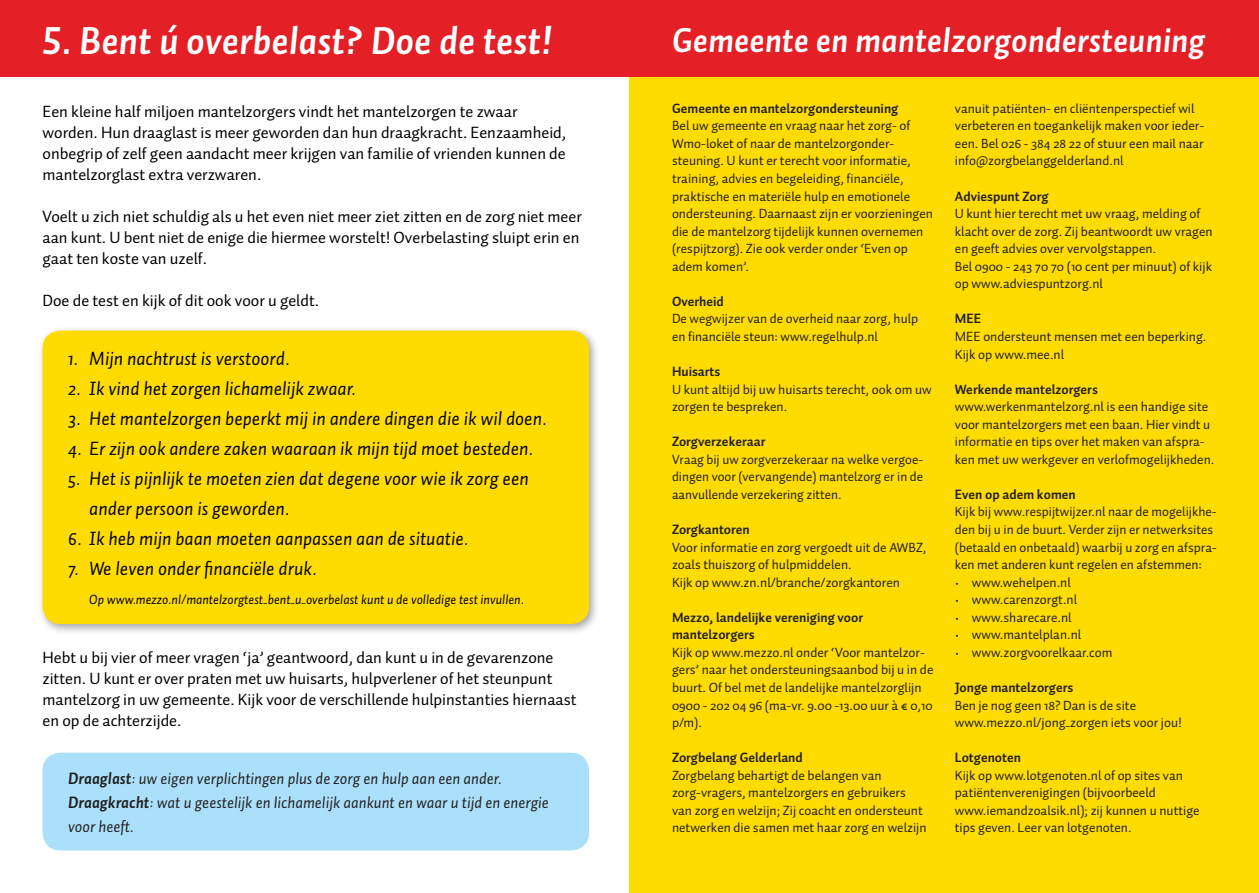
<style>
.page{position:relative;width:1259px;height:893px;background:#fff}
.page>*{position:absolute;margin:0;border:0;box-sizing:border-box;transform-origin:0 0}
.t1{font:39px "Auto 1 Bold Italic LF";color:#fff}
.t2{font:34.5px "Auto 1 Bold Italic LF";color:#fff}
.t3{font:italic 19.5px/30px "Auto 1";color:#000}
.t4{font:16.5px/21px "Auto 1 Regular LF";color:#000}
.t5{font:italic 16.5px/24px "Auto 1";color:#231f20}
.t6{font:13.5px/17.5px "Auto 1 Regular LF";color:#231f20}
.t7{font:13.5px/17.5px "Auto 1";color:#231f20}
.t8{font:700 13.5px/17.5px "Auto 1";color:#231f20}
.t9{font:italic 13.5px "Auto 1";color:#000}
.s1{font-weight:700}
.s2{font-family:"Auto 1";font-weight:700}
.s3{font-family:"Auto 1 Regular LF";font-weight:400}
.s4{font-weight:400}
.s5{font-family:"Auto 1"}
</style>
<div class="page">
<div style="left:0;top:0;width:629px;height:77px;background:#e41f25"></div>
<div style="left:37px;top:325px;width:563px;height:310px;background:#231f20;opacity:.4"></div>
<div style="left:43px;top:331px;width:546px;height:293px;background:#ffdc01;border-radius:18px"></div>
<div style="left:43px;top:753px;width:546px;height:97px;background:#aae0f9;border-radius:18px"></div>
<div style="left:629px;top:0;width:630px;height:893px;background:#ffdc01"></div>
<div style="left:629px;top:0;width:630px;height:77px;background:#e41f25"></div>
<p class="t1" style="left:43px;top:16px;width:511px">5. Bent ú overbelast? Doe de test!</p>
<p class="t4" style="left:43px;top:101px;width:525px">Een kleine half miljoen mantelzorgers vindt het mantelzorgen te zwaar worden. Hun draaglast is meer geworden dan hun draagkracht. Eenzaamheid, onbegrip of zelf geen aandacht meer krijgen van familie of vrienden kunnen de mantelzorglast extra verzwaren.</p>
<p class="t4" style="left:43px;top:206px;width:541px">Voelt u zich niet schuldig als u het even niet meer ziet zitten en de zorg niet meer aan kunt. U bent niet de enige die hiermee worstelt! Overbelasting sluipt erin en gaat ten koste van uzelf.</p>
<p class="t4" style="left:43px;top:290px;width:278px">Doe de test en kijk of dit ook voor u geldt.</p>
<p class="t3" style="left:68px;top:343px;width:223px">1. Mijn nachtrust is verstoord.</p>
<p class="t3" style="left:68px;top:373px;width:289px">2. Ik vind het zorgen lichamelijk zwaar.</p>
<p class="t3" style="left:68px;top:403px;width:480px">3. Het mantelzorgen beperkt mij in andere dingen die ik wil doen.</p>
<p class="t3" style="left:68px;top:433px;width:467px">4. Er zijn ook andere zaken waaraan ik mijn tijd moet besteden.</p>
<p class="t3" style="left:89px;top:463px;width:441px;text-indent:-21px">5. Het is pijnlijk te moeten zien dat degene voor wie ik zorg een ander persoon is geworden.</p>
<p class="t3" style="left:68px;top:523px;width:402px">6. Ik heb mijn baan moeten aanpassen aan de situatie.</p>
<p class="t3" style="left:68px;top:553px;width:250px">7. We leven onder financiële druk.</p>
<p class="t9" style="left:89px;top:591px;width:436px">Op www.mezzo.nl/mantelzorgtest_bent_u_overbelast kunt u de volledige test invullen.</p>
<p class="t4" style="left:43px;top:647px;width:535px">Hebt u bij vier of meer vragen ‘ja’ geantwoord, dan kunt u in de gevarenzone zitten. U kunt er over praten met uw huisarts, hulpverlener of het steunpunt mantelzorg in uw gemeente. Kijk voor de verschillende hulpinstanties hiernaast en op de achterzijde.</p>
<p class="t5" style="left:68px;top:766px;width:435px"><span class="s1">Draaglast</span>: uw eigen verplichtingen plus de zorg en hulp aan een ander.</p>
<p class="t5" style="left:68px;top:790px;width:482px"><span class="s1">Draagkracht</span>: wat u geestelijk en lichamelijk aankunt en waar u tijd en energie voor heeft.</p>
<p class="t2" style="left:672px;top:18px;width:535px">Gemeente en mantelzorgondersteuning</p>
<p class="t6" style="left:672px;top:99px;width:262px"><span class="s2">Gemeente en mantelzorgondersteuning<br></span>Bel uw gemeente en vraag naar het zorg- of Wmo-loket of naar de mantelzorgonder&shy;steuning. U kunt er terecht voor informatie, training, advies en begeleiding, financiële, praktische en materiële hulp en emotionele ondersteuning. Daarnaast zijn er voorzieningen die de mantelzorg tijdelijk kunnen overnemen (respijtzorg). Zie ook verder onder ‘Even op adem komen’.</p>
<p class="t8" style="left:672px;top:292px;width:53px">Overheid</p>
<p class="t6" style="left:672px;top:310px;width:248px">De wegwijzer van de overheid naar zorg, hulp en financiële steun: www.regelhulp.nl</p>
<p class="t8" style="left:672px;top:362px;width:50px">Huisarts</p>
<p class="t6" style="left:672px;top:380px;width:261px">U kunt altijd bij uw huisarts terecht, ook om uw zorgen te bespreken.</p>
<p class="t6" style="left:672px;top:433px;width:253px"><span class="s2">Zorgverzekeraar<br></span>Vraag bij uw zorgverzekeraar na welke vergoe&shy;dingen voor (vervangende) mantelzorg er in de aanvullende verzekering zitten.</p>
<p class="t8" style="left:672px;top:520px;width:79px">Zorgkantoren</p>
<p class="t6" style="left:672px;top:538px;width:256px">Voor informatie en zorg vergoedt uit de AWBZ, zoals thuiszorg of hulpmiddelen.</p>
<p class="t6" style="left:672px;top:573px;width:229px">Kijk op www.zn.nl/branche/zorgkantoren</p>
<p class="t8" style="left:672px;top:608px;width:193px">Mezzo, landelijke vereniging voor</p>
<p class="t7" style="left:672px;top:626px;width:263px"><span class="s1">mantelzorgers<br></span>Kijk op www.mezzo.nl onder ‘Voor mantelzor&shy;gers’ naar het ondersteuningsaanbod bij u in de buurt. Of bel met de landelijke mantelzorglijn 0900 - 202 04 96 (ma-vr. 9.00 -13.00 uur à € 0,10 p/m).</p>
<p class="t8" style="left:672px;top:748px;width:132px">Zorgbelang Gelderland</p>
<p class="t7" style="left:672px;top:766px;width:256px">Zorgbelang behartigt de belangen van zorg-vragers, mantelzorgers en gebruikers van zorg en welzijn; Zij coacht en ondersteunt netwerken die samen met haar zorg en welzijn</p>
<p class="t7" style="left:955px;top:99px;width:251px">vanuit patiënten- en cliëntenperspectief wil verbeteren en toegankelijk maken voor ieder&shy;een. Bel 026 - 384 28 22 of stuur een mail naar</p>
<p class="t7" style="left:955px;top:152px;width:170px">info@zorgbelanggelderland.nl</p>
<p class="t8" style="left:955px;top:187px;width:95px">Adviespunt Zorg</p>
<p class="t7" style="left:955px;top:205px;width:259px">U kunt hier terecht met uw vraag, melding of klacht over de zorg. Zij beantwoordt uw vragen en geeft advies over vervolgstappen.</p>
<p class="t7" style="left:955px;top:257px;width:259px">Bel 0900 - 243 70 70 (10 cent per minuut) of kijk op www.adviespuntzorg.nl</p>
<p class="t8" style="left:955px;top:310px;width:28px">MEE</p>
<p class="t6" style="left:955px;top:327px;width:253px">MEE ondersteunt mensen met een beperking.<br>Kijk op www.mee.nl</p>
<p class="t8" style="left:955px;top:380px;width:145px">Werkende mantelzorgers</p>
<p class="t6" style="left:955px;top:398px;width:261px">www.werkenmantelzorg.nl is een handige site voor mantelzorgers met een baan. Hier vindt u informatie en tips over het maken van afspra&shy;ken met uw werkgever en verlofmogelijkheden.</p>
<p class="t8" style="left:955px;top:485px;width:122px">Even op adem komen</p>
<p class="t6" style="left:955px;top:503px;width:263px">Kijk bij www.respijtwijzer.nl naar de mogelijkhe&shy;den bij u in de buurt. Verder zijn er netwerksites (betaald en onbetaald) waarbij u zorg en afspra&shy;ken met anderen kunt regelen en afstemmen:</p>
<p class="t6" style="left:955px;top:573px;width:117px">• www.wehelpen.nl</p>
<p class="t6" style="left:955px;top:591px;width:124px">• www.carenzorgt.nl</p>
<p class="t6" style="left:955px;top:608px;width:118px">• www.sharecare.nl</p>
<p class="t6" style="left:955px;top:626px;width:128px">• www.mantelplan.nl</p>
<p class="t6" style="left:955px;top:643px;width:159px">• www.zorgvoorelkaar.com</p>
<p class="t8" style="left:955px;top:678px;width:183px">Jonge mantelzorgers<br><span class="s3">Ben je nog ge</span><span class="s4">en 18? Dan is de site</span></p>
<p class="t6" style="left:955px;top:713px;width:228px"><span class="s5">www.mezzo</span>.nl/jong_zorgen iets voor jou!</p>
<p class="t6" style="left:955px;top:749px;width:230px"><span class="s2">Lotgenoten<br></span>Kijk op www.lotgenoten.nl of op sites van patiëntenverenigingen (bijvoorbeeld</p>
<p class="t6" style="left:955px;top:801px;width:246px">www.iemandzoalsik.nl); zij kunnen u nuttige tips geven. Leer van lotgenoten.</p>
</div>
